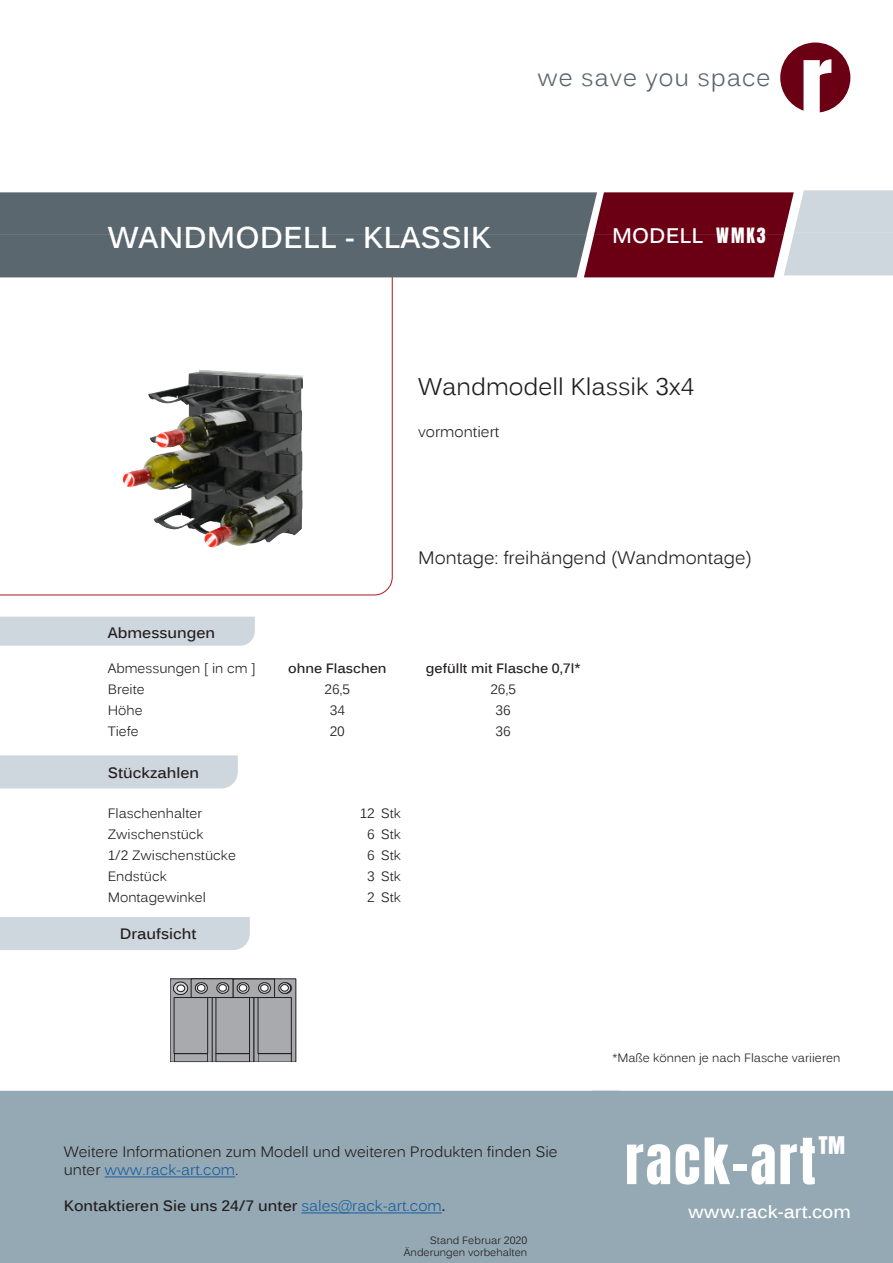
<style>
.page{position:relative;width:893px;height:1263px;background:#fff}
.page>*{position:absolute;margin:0;border:0;box-sizing:border-box;transform-origin:0 0}
.t1{font:54px "Anton";letter-spacing:.04em;color:#fff}
.t2{font:700 30px "Kalinga";color:#fff}
.t3{font:24px "Kalinga";color:#231f20}
.t4{font:24px "Kalinga";letter-spacing:.04em;color:#5a676e}
.t5{font:700 21px "Kalinga";color:#fff}
.t6{font:18px "Kalinga";color:#231f20}
.t7{font:700 18px "Kalinga";color:#fff}
.t8{font:15px/18px "Kalinga";color:#231f20}
.t9{font:700 15px "Kalinga";color:#231f20}
.t10{font:13.5px "Kalinga";color:#231f20}
.t11{font:700 13.5px "Kalinga";color:#231f20}
.t12{font:12px "Kalinga";color:#231f20}
.t13{font:10.5px/12.6px "Kalinga";color:#231f20;text-align:right}
.s1{font-family:"Anton";font-weight:400;font-size:18px}
.s2{color:#175d9e}
.s3{font-weight:400;color:#175d9e}
</style>
<div class="page">
<svg style="left:0;top:277px;width:393px;height:319px"></svg>
<div style="left:620px;top:1091px;width:273px;height:172px;background:#95a9b4"></div>
<div style="left:0;top:1091px;width:620px;height:172px;background:#95a9b4"></div>
<div style="left:0;top:755px;width:238px;height:33px;background:#ced7dd"></div>
<div style="left:0;top:617px;width:255px;height:29px;background:#ced7dd"></div>
<img style="left:123px;top:370px;width:76px;height:159px">
<hr style="left:105px;top:1177px;width:130px;height:1px;background:#175d9e">
<hr style="left:302px;top:1213px;width:140px;height:1px;background:#175d9e">
<svg style="left:780px;top:43px;width:70px;height:69px"></svg>
<div style="left:0;top:917px;width:250px;height:33px;background:#ced7dd"></div>
<div style="left:254px;top:979px;width:42px;height:82px;background:#a8aaad"></div>
<div style="left:254px;top:979px;width:42px;height:82px;border:1px solid #231f20"></div>
<svg style="left:170px;top:979px;width:122px;height:83px"></svg>
<svg style="left:0;top:190px;width:893px;height:87px;background:#70636d"></svg>
<h3 class="t4" style="left:538px;top:62px;width:235px">we save you space</h3>
<h2 class="t2" style="left:108px;top:218px;width:385px">WANDMODELL - KLASSIK</h2>
<h3 class="t5" style="left:612px;top:222px;width:155px">MODELL <span class="s1">WMK3</span></h3>
<h3 class="t3" style="left:418px;top:371px;width:277px">Wandmodell Klassik 3x4</h3>
<p class="t8" style="left:418px;top:424px;width:83px">vormontiert</p>
<h3 class="t6" style="left:418px;top:546px;width:335px">Montage: freihängend (Wandmontage)</h3>
<p class="t9" style="left:108px;top:623px;width:109px">Abmessungen</p>
<p class="t10" style="left:108px;top:660px;width:149px">Abmessungen [ in cm ]</p>
<p class="t11" style="left:288px;top:660px;width:100px">ohne Flaschen</p>
<p class="t11" style="left:426px;top:660px;width:156px">gefüllt mit Flasche 0,7l*</p>
<p class="t10" style="left:108px;top:681px;width:39px">Breite</p>
<p class="t10" style="left:325px;top:681px;width:27px">26,5</p>
<p class="t10" style="left:490px;top:681px;width:27px">26,5</p>
<p class="t10" style="left:108px;top:702px;width:36px">Höhe</p>
<p class="t10" style="left:330px;top:702px;width:17px">34</p>
<p class="t10" style="left:496px;top:702px;width:17px">36</p>
<p class="t10" style="left:108px;top:723px;width:32px">Tiefe</p>
<p class="t10" style="left:330px;top:723px;width:17px">20</p>
<p class="t10" style="left:496px;top:723px;width:17px">36</p>
<p class="t9" style="left:108px;top:763px;width:93px">Stückzahlen</p>
<p class="t10" style="left:108px;top:804px;width:96px">Flaschenhalter</p>
<p class="t10" style="left:360px;top:804px;width:43px">12 Stk</p>
<p class="t10" style="left:108px;top:825px;width:97px">Zwischenstück</p>
<p class="t10" style="left:367px;top:825px;width:35px">6 Stk</p>
<p class="t10" style="left:108px;top:846px;width:130px">1/2 Zwischenstücke</p>
<p class="t10" style="left:367px;top:846px;width:35px">6 Stk</p>
<p class="t10" style="left:108px;top:867px;width:61px">Endstück</p>
<p class="t10" style="left:367px;top:867px;width:35px">3 Stk</p>
<p class="t10" style="left:108px;top:888px;width:100px">Montagewinkel</p>
<p class="t10" style="left:367px;top:888px;width:35px">2 Stk</p>
<p class="t9" style="left:120px;top:924px;width:78px">Draufsicht</p>
<p class="t8" style="left:64px;top:1144px;width:495px">Weitere Informationen zum Modell und weiteren Produkten finden Sie unter <span class="s2">www.rack-art.com</span>.</p>
<p class="t9" style="left:64px;top:1195px;width:383px">Kontaktieren Sie uns 24/7 unter <span class="s3">sales@rack-art.com</span>.</p>
<p class="t13" style="left:404px;top:1235px;width:125px">Stand Februar 2020<br>Änderungen vorbehalten</p>
<p class="t12" style="left:612px;top:1050px;width:230px">*Maße können je nach Flasche variieren</p>
<h1 class="t1" style="left:625px;top:1134px;width:222px">rack-art<sup>™</sup></h1>
<h3 class="t7" style="left:688px;top:1200px;width:164px">www.rack-art.com</h3>
</div>
